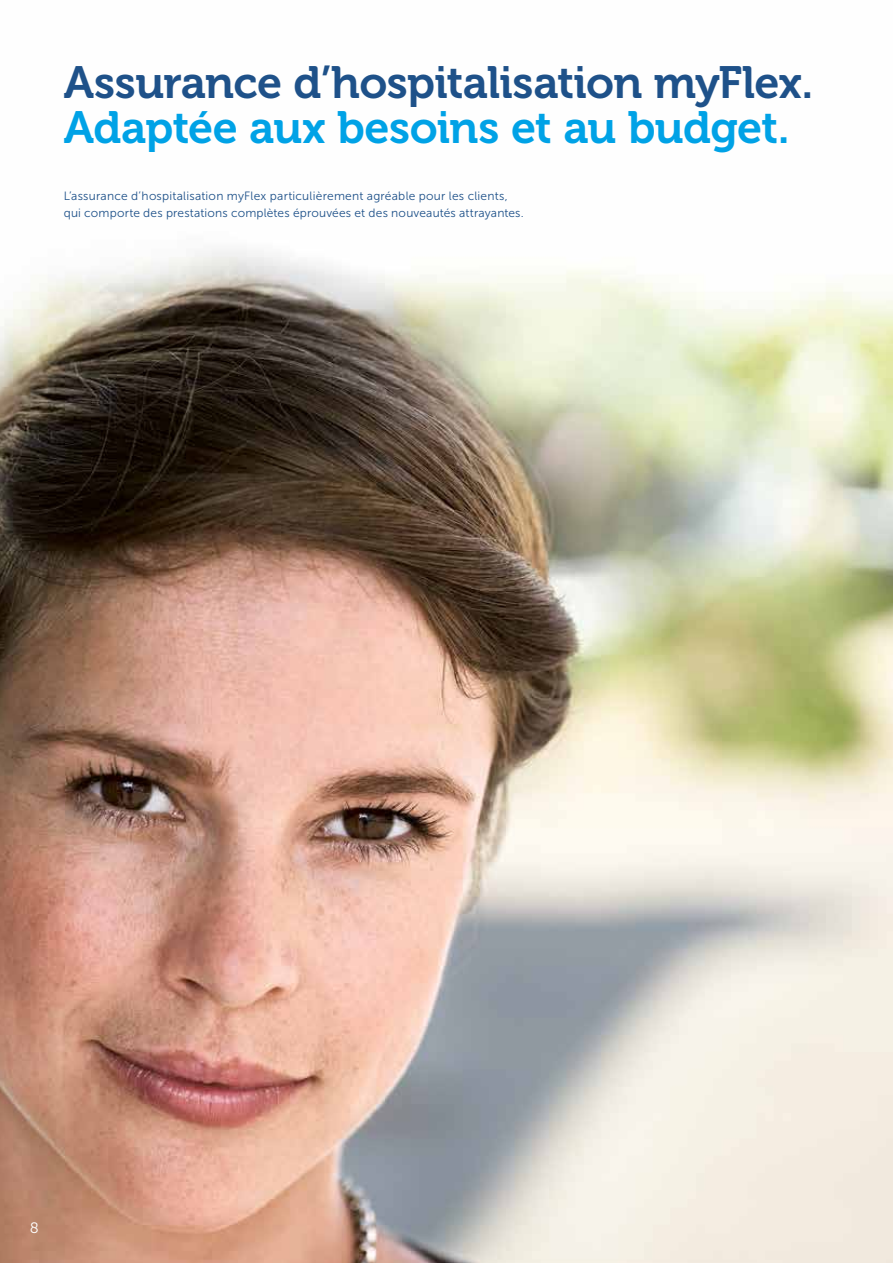
<style>
.page{position:relative;width:893px;height:1263px;background:#fff}
.page>*{position:absolute;margin:0;border:0;box-sizing:border-box;transform-origin:0 0}
.t1{font:45px "Museo 700";letter-spacing:-.015em;color:#1e5189}
.t2{font:45px "Museo 700";letter-spacing:-.015em;color:#00a2e6}
.t3{font:15px "Museo Sans 300";color:#fff}
.t4{font:12px/16.5px "Museo Sans 300";letter-spacing:.015em;color:#1e5189}
</style>
<div class="page">
<img style="left:0;top:250px;width:893px;height:1013px">
<h1 class="t1" style="left:64px;top:57px;width:751px">Assurance d’hospitalisation myFlex.</h1>
<h1 class="t2" style="left:64px;top:102px;width:727px">Adaptée aux besoins et au budget.</h1>
<p class="t4" style="left:64px;top:188px;width:462px">L’assurance d’hospitalisation myFlex particulièrement agréable pour les clients, qui comporte des prestations complètes éprouvées et des nouveautés attrayantes.</p>
<p class="t3" style="left:30px;top:1219px;width:11px">8</p>
</div>
